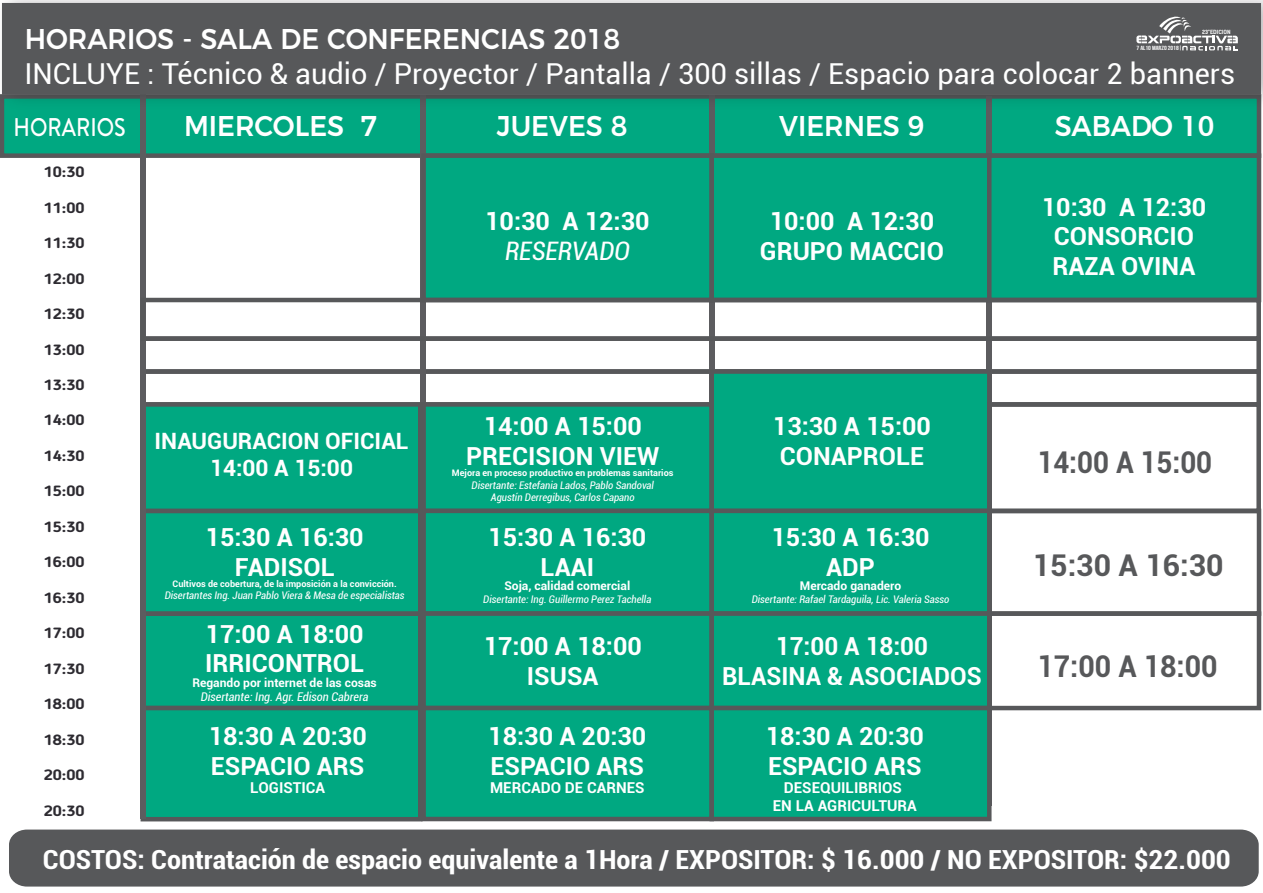
<style>
.page{position:relative;width:1263px;height:893px;background:#fff}
.page>*{position:absolute;margin:0;border:0;box-sizing:border-box;transform-origin:0 0}
.t1{font:700 30px "Roboto";color:#57585a}
.t2{font:700 30px "Roboto";color:#57585a;scale:.95 1}
.t3{font:700 30px "Roboto";color:#57585a;scale:.93 1}
.t4{font:28.8px "Roboto";color:#fff}
.t5{font:500 28.5px "Montserrat";color:#fff;scale:.95 1}
.t6{font:700 condensed 26.25px "Roboto";color:#fff;scale:1.08 1}
.t7{font:500 25.65px "Brandon Grotesque";color:#fff;scale:.84 1}
.t8{font:italic condensed 25.5px "Roboto";color:#fff}
.t9{font:700 24.9px/29.8px "Roboto";color:#fff;text-align:center}
.t10{font:700 22.5px/27px "Roboto";color:#fff;text-align:center}
.t11{font:700 15px/18px "Roboto";color:#fff;text-align:center}
.t12{font:700 14.85px "Blogger Sans";color:#2d2b31;scale:1.14 1}
.t13{font:700 12px "Roboto";color:#fff}
.t14{font:italic condensed 12px "Roboto";color:#fff}
.t15{font:italic condensed 10.5px/12.6px "Roboto";color:#fff;text-align:center}
.t16{font:700 9px "Roboto";color:#fff}
.t17{font:700 6px "Bebas Neue";color:#fff;scale:1.16 1}
.t18{font:700 5.4px "Kelson Sans";color:#fff}
</style>
<div class="page">
<div style="left:141px;top:369px;width:1120px;height:38px;border:4px solid #57585a"></div>
<div style="left:9px;top:829px;width:1250px;height:57px;background:#57585a"></div>
<div style="left:0;top:94px;width:1261px;height:64px;background:#00a881;border:4px solid #57585a"></div>
<div style="left:420px;top:95px;width:6px;height:710px;background:#5c5c5f"></div>
<div style="left:709px;top:95px;width:5px;height:710px;background:#5c5c5f"></div>
<div style="left:987px;top:96px;width:5px;height:710px;background:#5c5c5f"></div>
<div style="left:141px;top:402px;width:281px;height:111px;background:#00a881;border:4px solid #57585a"></div>
<div style="left:421px;top:153px;width:293px;height:149px;background:#00a881;border:4px solid #57585a"></div>
<div style="left:141px;top:509px;width:281px;height:107px;background:#00a881;border:4px solid #57585a"></div>
<div style="left:141px;top:611px;width:281px;height:99px;background:#00a881;border:4px solid #57585a"></div>
<div style="left:141px;top:706px;width:281px;height:115px;background:#00a881;border:4px solid #57585a"></div>
<div style="left:421px;top:402px;width:293px;height:111px;background:#00a881;border:4px solid #57585a"></div>
<div style="left:421px;top:509px;width:293px;height:107px;background:#00a881;border:4px solid #57585a"></div>
<div style="left:421px;top:611px;width:293px;height:99px;background:#00a881;border:4px solid #57585a"></div>
<div style="left:421px;top:706px;width:293px;height:115px;background:#00a881;border:4px solid #57585a"></div>
<div style="left:709px;top:369px;width:282px;height:144px;background:#00a881;border:4px solid #57585a"></div>
<div style="left:709px;top:509px;width:282px;height:107px;background:#00a881;border:4px solid #57585a"></div>
<div style="left:709px;top:611px;width:282px;height:99px;background:#00a881;border:4px solid #57585a"></div>
<div style="left:709px;top:706px;width:282px;height:115px;background:#00a881;border:4px solid #57585a"></div>
<div style="left:987px;top:402px;width:274px;height:111px;border:4px solid #57585a"></div>
<div style="left:987px;top:509px;width:274px;height:107px;border:4px solid #57585a"></div>
<div style="left:987px;top:611px;width:274px;height:99px;border:4px solid #57585a"></div>
<div style="left:709px;top:153px;width:282px;height:149px;background:#00a881;border:4px solid #57585a"></div>
<div style="left:987px;top:153px;width:274px;height:149px;background:#00a881;border:4px solid #57585a"></div>
<div style="left:140px;top:95px;width:5px;height:724px;background:#5c5c5f"></div>
<img style="left:0;top:0;width:1263px;height:118px">
<div style="left:2px;top:3px;width:1259px;height:92px;background:#57585a"></div>
<svg style="left:1136px;top:16px;width:102px;height:34px"></svg>
<div style="left:141px;top:298px;width:1120px;height:43px;border:4px solid #57585a"></div>
<p class="t5" style="left:25px;top:16px;width:628px">HORARIOS - SALA DE CONFERENCIAS 2018</p>
<p class="t17" style="left:1136px;top:45px;width:41px">7 AL10 MARZO 2018|</p>
<p class="t18" style="left:1202px;top:28px;width:30px">23°EDICION</p>
<p class="t4" style="left:24px;top:54px;width:1212px">INCLUYE : Técnico &amp; audio / Proyector / Pantalla / 300 sillas / Espacio para colocar 2 banners</p>
<p class="t7" style="left:14px;top:110px;width:135px">HORARIOS</p>
<p class="t5" style="left:184px;top:103px;width:205px">MIERCOLES 7</p>
<p class="t5" style="left:497px;top:103px;width:139px">JUEVES 8</p>
<p class="t5" style="left:779px;top:103px;width:155px">VIERNES 9</p>
<p class="t5" style="left:1055px;top:103px;width:170px">SABADO 10</p>
<p class="t12" style="left:44px;top:163px;width:37px">10:30</p>
<p class="t12" style="left:44px;top:198px;width:37px">11:00</p>
<p class="t12" style="left:44px;top:234px;width:37px">11:30</p>
<p class="t12" style="left:44px;top:269px;width:37px">12:00</p>
<p class="t12" style="left:44px;top:305px;width:37px">12:30</p>
<p class="t12" style="left:44px;top:340px;width:37px">13:00</p>
<p class="t12" style="left:44px;top:376px;width:37px">13:30</p>
<p class="t12" style="left:44px;top:411px;width:37px">14:00</p>
<p class="t12" style="left:44px;top:447px;width:37px">14:30</p>
<p class="t12" style="left:44px;top:482px;width:37px">15:00</p>
<p class="t12" style="left:44px;top:518px;width:37px">15:30</p>
<p class="t12" style="left:44px;top:553px;width:37px">16:00</p>
<p class="t12" style="left:44px;top:589px;width:37px">16:30</p>
<p class="t12" style="left:44px;top:624px;width:37px">17:00</p>
<p class="t12" style="left:44px;top:660px;width:37px">17:30</p>
<p class="t12" style="left:44px;top:695px;width:37px">18:00</p>
<p class="t12" style="left:44px;top:731px;width:37px">18:30</p>
<p class="t12" style="left:44px;top:766px;width:37px">20:00</p>
<p class="t12" style="left:44px;top:801px;width:37px">20:30</p>
<p class="t9" style="left:485px;top:205px;width:166px">10:30 A 12:30</p>
<p class="t8" style="left:505px;top:234px;width:126px">RESERVADO</p>
<p class="t9" style="left:760px;top:205px;width:185px">10:00 A 12:30<br>GRUPO MACCIO</p>
<p class="t9" style="left:1042px;top:191px;width:166px">10:30 A 12:30<br>CONSORCIO<br>RAZA OVINA</p>
<p class="t10" style="left:154px;top:426px;width:256px">INAUGURACION OFICIAL<br>14:00 A 15:00</p>
<p class="t9" style="left:206px;top:521px;width:160px">15:30 A 16:30<br>FADISOL</p>
<p class="t16" style="left:173px;top:577px;width:226px">Cultivos de cobertura, de la imposición a la convicción.</p>
<p class="t15" style="left:165px;top:589px;width:241px">Disertantes Ing. Juan Pablo Viera &amp; Mesa de especialistas</p>
<p class="t9" style="left:205px;top:618px;width:160px;text-align:left">17:00 A 18:00<br>IRRICONTROL</p>
<p class="t13" style="left:192px;top:674px;width:186px">Regando por internet de las cosas</p>
<p class="t14" style="left:201px;top:688px;width:169px">Disertante: Ing. Agr. Edison Cabrera</p>
<p class="t9" style="left:209px;top:720px;width:160px;text-align:left">18:30 A 20:30<br>ESPACIO ARS</p>
<p class="t11" style="left:250px;top:778px;width:76px">LOGISTICA</p>
<p class="t9" style="left:484px;top:410px;width:160px">14:00 A 15:00</p>
<p class="t16" style="left:452px;top:466px;width:223px">Mejora en proceso productivo en problemas sanitarios</p>
<p class="t9" style="left:466px;top:440px;width:194px">PRECISION VIEW</p>
<p class="t15" style="left:471px;top:478px;width:184px">Disertante: Estefania Lados, Pablo Sandoval<br>Agustín Derregibus, Carlos Capano</p>
<p class="t9" style="left:488px;top:521px;width:160px">15:30 A 16:30<br>LAAI</p>
<p class="t13" style="left:504px;top:578px;width:127px">Soja, calidad comercial</p>
<p class="t15" style="left:483px;top:593px;width:170px">Disertante: Ing. Guillermo Perez Tachella</p>
<p class="t9" style="left:484px;top:630px;width:160px">17:00 A 18:00<br>ISUSA</p>
<p class="t9" style="left:488px;top:720px;width:160px;text-align:left">18:30 A 20:30<br>ESPACIO ARS</p>
<p class="t11" style="left:490px;top:778px;width:156px">MERCADO DE CARNES</p>
<p class="t9" style="left:773px;top:410px;width:160px;text-align:left">13:30 A 15:00<br>CONAPROLE</p>
<p class="t9" style="left:771px;top:521px;width:160px">15:30 A 16:30<br>ADP</p>
<p class="t13" style="left:800px;top:578px;width:103px">Mercado ganadero</p>
<p class="t15" style="left:752px;top:593px;width:199px">Disertante: Rafael Tardaguila, Lic. Valeria Sasso</p>
<p class="t9" style="left:722px;top:630px;width:261px">17:00 A 18:00<br>BLASINA &amp; ASOCIADOS</p>
<p class="t9" style="left:766px;top:720px;width:160px;text-align:left">18:30 A 20:30<br>ESPACIO ARS</p>
<p class="t11" style="left:773px;top:778px;width:145px">DESEQUILIBRIOS<br>EN LA AGRICULTURA</p>
<p class="t3" style="left:1037px;top:441px;width:189px">14:00 A 15:00</p>
<p class="t1" style="left:1033px;top:544px;width:192px">15:30 A 16:30</p>
<p class="t2" style="left:1037px;top:645px;width:191px">17:00 A 18:00</p>
<p class="t6" style="left:43px;top:841px;width:1101px">COSTOS: Contratación de espacio equivalente a 1Hora / EXPOSITOR: $ 16.000 / NO EXPOSITOR: $22.000</p>
</div>
